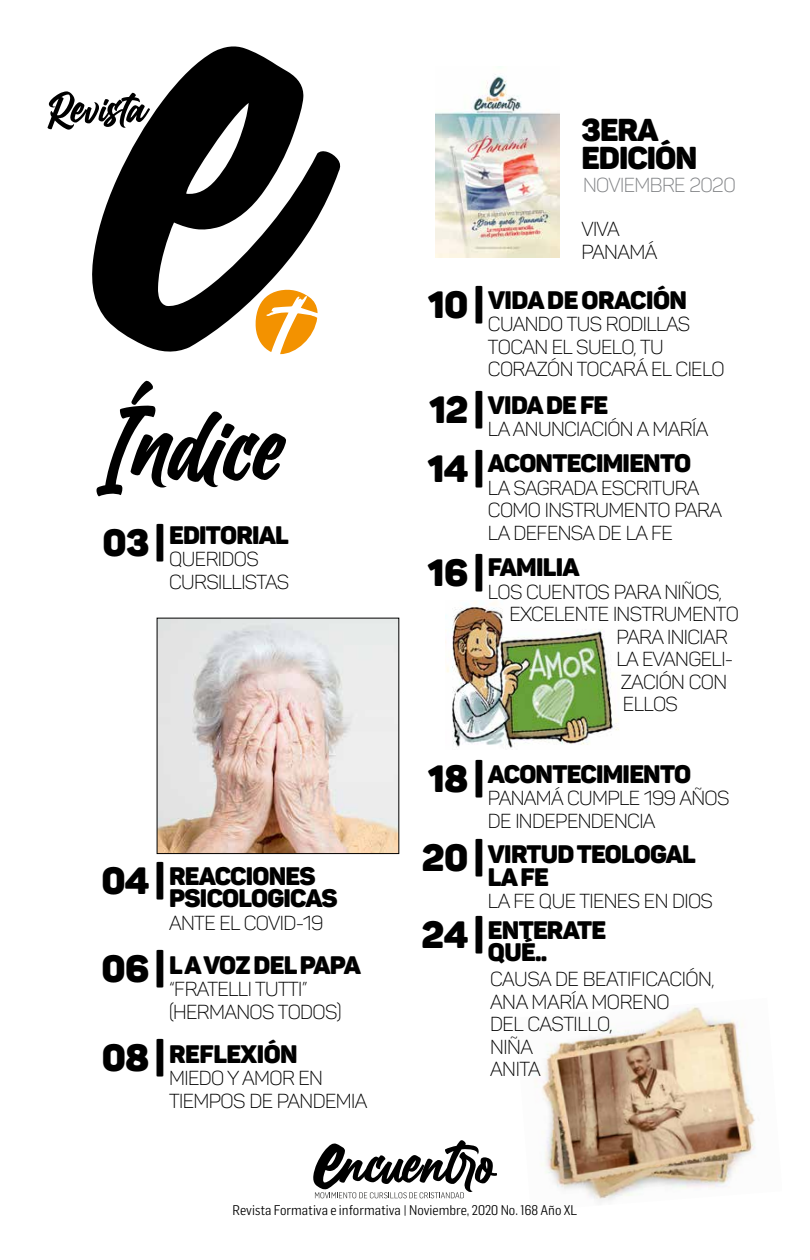
<style>
.page{position:relative;width:810px;height:1260px;background:#fff}
.page>*{position:absolute;margin:0;border:0;box-sizing:border-box;transform-origin:0 0}
.t1{font:112.5px "Billion Dreams";color:#000}
.t2{font:37.5px/58.5px "Panton Black Caps";letter-spacing:-.02em;color:#000}
.t3{font:31.25px/27.5px "Panton Black Caps";letter-spacing:-.03em;color:#000}
.t4{font:25px/22.5px "Panton Black Caps";letter-spacing:-.03em;color:#000}
.t5{font:20px/22.5px "Panton Light Caps";letter-spacing:-.03em;color:#000}
.t6{font:20px "Panton Light Caps";letter-spacing:-.03em;color:#808285}
.t7{font:13.75px "Flama Semicond";color:#000}
</style>
<div class="page">
<img style="left:534px;top:1006px;width:221px;height:196px">
<img style="left:446px;top:602px;width:173px;height:146px">
<svg style="left:92px;top:46px;width:249px;height:308px;fill:#000"></svg>
<img style="left:435px;top:66px;width:125px;height:192px">
<img style="left:159px;top:620px;width:238px;height:232px">
<svg style="left:313px;top:1140px;width:184px;height:58px"></svg>
<svg style="left:48px;top:91px;width:102px;height:39px"></svg>
<h3 class="t3" style="left:581px;top:116px;width:118px">3ERA<br>EDICIÓN</h3>
<p class="t6" style="left:583px;top:173px;width:154px">NOVIEMBRE 2020</p>
<p class="t5" style="left:581px;top:218px;width:77px">VIVA<br>PANAMÁ</p>
<h1 class="t1" style="left:99px;top:374px;width:191px">Índice</h1>
<h2 class="t2" style="left:103px;top:512px;width:64px">03 |</h2>
<p class="t4" style="left:169px;top:523px;width:121px">EDITORIAL</p>
<p class="t5" style="left:169px;top:548px;width:122px">QUERIDOS<br>CURSILLISTAS</p>
<h2 class="t2" style="left:101px;top:851px;width:65px">04 |</h2>
<p class="t4" style="left:169px;top:864px;width:170px">REACCIONES<br>PSICOLOGICAS</p>
<p class="t5" style="left:169px;top:912px;width:156px">ANTE EL COVID-19</p>
<h2 class="t2" style="left:102px;top:939px;width:65px">06 |</h2>
<p class="t4" style="left:169px;top:953px;width:193px">L A VOZ DEL PAPA</p>
<p class="t5" style="left:169px;top:978px;width:174px">“FRATELLI TUTTI” (HERMANOS TODOS)</p>
<p class="t4" style="left:169px;top:1042px;width:130px">REFLEXIÓN</p>
<p class="t5" style="left:169px;top:1067px;width:200px">MIEDO Y AMOR EN<br>TIEMPOS DE PANDEMIA</p>
<h2 class="t2" style="left:102px;top:1027px;width:65px">08 |</h2>
<p class="t4" style="left:488px;top:288px;width:201px">VIDA DE ORACIÓN</p>
<p class="t5" style="left:488px;top:313px;width:238px">CUANDO TUS RODILLAS<br>TOCAN EL SUELO, TU<br>CORAZÓN TOCARÁ EL CIELO</p>
<h2 class="t2" style="left:428px;top:275px;width:58px">10 |</h2>
<h2 class="t2" style="left:428px;top:380px;width:58px">12 |<br>14 |</h2>
<p class="t4" style="left:488px;top:393px;width:122px">VIDA DE FE</p>
<p class="t5" style="left:488px;top:418px;width:222px">LA ANUNCIACIÓN A MARÍA</p>
<p class="t4" style="left:488px;top:452px;width:205px">ACONTECIMIENTO</p>
<p class="t5" style="left:488px;top:476px;width:236px">LA SAGRADA ESCRITURA<br>COMO INSTRUMENTO PARA<br>LA DEFENSA DE LA FE</p>
<h2 class="t2" style="left:428px;top:542px;width:58px">16 |</h2>
<p class="t4" style="left:488px;top:556px;width:93px">FAMILIA</p>
<p class="t5" style="left:488px;top:580px;width:235px">LOS CUENTOS PARA NIÑOS,</p>
<p class="t5" style="left:509px;top:603px;width:231px">EXCELENTE INSTRUMENTO</p>
<p class="t5" style="left:617px;top:625px;width:113px">PARA INICIAR</p>
<p class="t5" style="left:617px;top:648px;width:118px">LA EVANGELI-</p>
<p class="t5" style="left:621px;top:670px;width:108px">ZACIÓN CON</p>
<p class="t5" style="left:623px;top:693px;width:57px">ELLOS</p>
<h2 class="t2" style="left:428px;top:749px;width:58px">18 |</h2>
<p class="t4" style="left:488px;top:762px;width:205px">ACONTECIMIENTO</p>
<p class="t5" style="left:488px;top:787px;width:243px">PANAMÁ CUMPLE 199 AÑOS<br>DE INDEPENDENCIA</p>
<h2 class="t2" style="left:422px;top:828px;width:64px">20 |</h2>
<p class="t4" style="left:488px;top:843px;width:209px">VIRTUD TEOLOGAL<br>LA FE</p>
<p class="t5" style="left:488px;top:890px;width:227px">LA FE QUE TIENES EN DIOS</p>
<h2 class="t2" style="left:422px;top:905px;width:64px">24 |</h2>
<p class="t4" style="left:488px;top:918px;width:120px">ENTERATE<br>QUÉ..</p>
<p class="t5" style="left:490px;top:968px;width:226px">CAUSA DE BEATIFICACIÓN,<br>ANA MARÍA MORENO<br>DEL CASTILLO,<br>NIÑA<br>ANITA</p>
<p class="t7" style="left:233px;top:1202px;width:346px">Revista Formativa e informativa | Noviembre, 2020 No. 168 Año XL</p>
</div>
